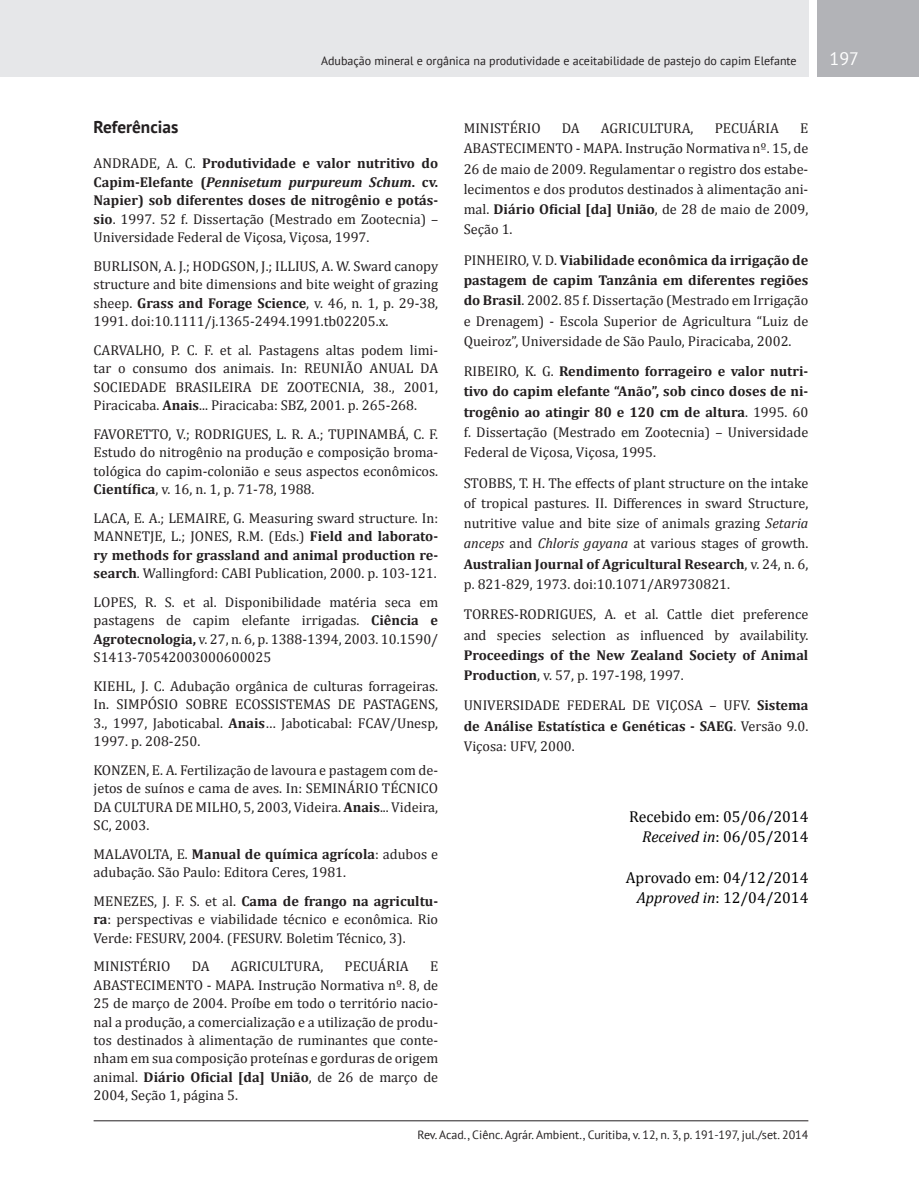
<style>
.page{position:relative;width:919px;height:1191px;background:#fff}
.page>*{position:absolute;margin:0;border:0;box-sizing:border-box;transform-origin:0 0}
.t1{font:18px "PT Sans";color:#fff}
.t2{font:700 17.25px "PT Sans";color:#231f20}
.t3{font:15.75px/20.2px "Cambria";color:#000;text-align:right}
.t4{font:14.25px/18.5px "Cambria";color:#231f20;text-align:justify}
.t5{font:700 14.25px/20.2px "Cambria";color:#231f20;text-align:justify}
.t6{font:12px "PT Sans";color:#231f20}
.s1{font-weight:400}
.s2{font-style:italic}
.s3{font-weight:700}
</style>
<div class="page">
<div style="left:0;top:0;width:808px;height:77px;background:#e6e7e9"></div>
<div style="left:816px;top:0;width:102px;height:77px;background:#b2b3b7"></div>
<hr style="left:94px;top:1120px;width:714px;height:1px;background:#231f20">
<p class="t6" style="left:321px;top:53px;width:477px">Adubação mineral e orgânica na produtividade e aceitabilidade de pastejo do capim Elefante</p>
<p class="t1" style="left:829px;top:47px;width:31px">197</p>
<p class="t2" style="left:94px;top:116px;width:86px">Referências</p>
<p class="t5" style="left:94px;top:154px;width:346px;line-height:18.5px"><span class="s1">ANDRADE, A. C.</span> Produtividade e valor nutritivo do Capim-Elefante (<span class="s2">Pennisetum purpureum Schum</span>. cv.<br>Napier) sob diferentes doses de nitrogênio e potás&shy;sio<span class="s1">. 1997. 52 f. Dissertação (Mestrado em Zootecnia) – Universidade Federal de Viçosa, Viçosa, 1997.</span></p>
<p class="t4" style="left:94px;top:257px;width:346px">BURLISON, A. J.; HODGSON, J.; ILLIUS, A. W. Sward canopy structure and bite dimensions and bite weight of grazing sheep. <span class="s3">Grass and Forage Science</span>, v. 46, n. 1, p. 29-38, 1991. doi:10.1111/j.1365-2494.1991.tb02205.x.</p>
<p class="t4" style="left:94px;top:341px;width:346px">CARVALHO, P. C. F. et al. Pastagens altas podem limi&shy;tar o consumo dos animais. In: REUNIÃO ANUAL DA SOCIEDADE BRASILEIRA DE ZOOTECNIA, 38., 2001, Piracicaba. <span class="s3">Anais</span>... Piracicaba: SBZ, 2001. p. 265-268.</p>
<p class="t4" style="left:94px;top:424px;width:346px">FAVORETTO, V.; RODRIGUES, L. R. A.; TUPINAMBÁ, C. F.<br>Estudo do nitrogênio na produção e composição broma&shy;tológica do capim-colonião e seus aspectos econômicos.<br><span class="s3">Científica</span>, v. 16, n. 1, p. 71-78, 1988.</p>
<p class="t4" style="left:94px;top:508px;width:346px">LACA, E. A.; LEMAIRE, G. Measuring sward structure. In:<br>MANNETJE, L.; JONES, R.M. (Eds.) <span class="s3">Field and laborato&shy;ry methods for grassland and animal production re&shy;search</span>. Wallingford: CABI Publication, 2000. p. 103-121.</p>
<p class="t4" style="left:94px;top:592px;width:346px">LOPES, R. S. et al. Disponibilidade matéria seca em pastagens de capim elefante irrigadas. <span class="s3">Ciência e Agrotecnologia,</span> v. 27, n. 6, p. 1388-1394, 2003. 10.1590/ S1413-70542003000600025</p>
<p class="t4" style="left:94px;top:676px;width:346px">KIEHL, J. C. Adubação orgânica de culturas forrageiras.<br>In. SIMPÓSIO SOBRE ECOSSISTEMAS DE PASTAGENS, 3., 1997, Jaboticabal. <span class="s3">Anais</span>… Jaboticabal: FCAV/Unesp, 1997. p. 208-250.</p>
<p class="t4" style="left:94px;top:760px;width:346px">KONZEN, E. A. Fertilização de lavoura e pastagem com de&shy;jetos de suínos e cama de aves. In: SEMINÁRIO TÉCNICO DA CULTURA DE MILHO, 5, 2003, Videira. <span class="s3">Anais</span>... Videira, SC, 2003.</p>
<p class="t4" style="left:94px;top:844px;width:346px">MALAVOLTA, E. <span class="s3">Manual de química agrícola</span>: adubos e adubação. São Paulo: Editora Ceres, 1981.</p>
<p class="t4" style="left:94px;top:891px;width:346px">MENEZES, J. F. S. et al. <span class="s3">Cama de frango na agricultu&shy;ra</span>: perspectivas e viabilidade técnico e econômica. Rio Verde: FESURV, 2004. (FESURV. Boletim Técnico, 3).</p>
<p class="t4" style="left:94px;top:957px;width:78px">MINISTÉRIO</p>
<p class="t4" style="left:192px;top:957px;width:19px">DA</p>
<p class="t4" style="left:231px;top:957px;width:94px">AGRICULTURA,</p>
<p class="t4" style="left:344px;top:957px;width:66px">PECUÁRIA</p>
<p class="t4" style="left:94px;top:957px;width:346px;text-indent:336px">E ABASTECIMENTO - MAPA. Instrução Normativa nº. 8, de 25 de março de 2004. Proíbe em todo o território nacio&shy;nal a produção, a comercialização e a utilização de produ&shy;tos destinados à alimentação de ruminantes que conte&shy;nham em sua composição proteínas e gorduras de origem animal. <span class="s3">Diário Oficial [da] União</span>, de 26 de março de 2004, Seção 1, página 5.</p>
<p class="t4" style="left:463px;top:119px;width:78px">MINISTÉRIO</p>
<p class="t4" style="left:561px;top:119px;width:19px">DA</p>
<p class="t4" style="left:601px;top:119px;width:94px">AGRICULTURA,</p>
<p class="t4" style="left:714px;top:119px;width:66px">PECUÁRIA</p>
<p class="t4" style="left:463px;top:118px;width:346px;line-height:20.2px;text-indent:336px">E ABASTECIMENTO - MAPA. Instrução Normativa nº. 15, de 26 de maio de 2009. Regulamentar o registro dos estabe&shy;lecimentos e dos produtos destinados à alimentação ani&shy;mal. <span class="s3">Diário Oficial [da] União</span>, de 28 de maio de 2009, Seção 1.</p>
<p class="t4" style="left:463px;top:250px;width:346px;line-height:20.2px">PINHEIRO, V. D. <span class="s3">Viabilidade econômica da irrigação de pastagem de capim Tanzânia em diferentes regiões do Brasil</span>. 2002. 85 f. Dissertação (Mestrado em Irrigação e Drenagem) - Escola Superior de Agricultura “Luiz de Queiroz”, Universidade de São Paulo, Piracicaba, 2002.</p>
<p class="t5" style="left:463px;top:361px;width:346px"><span class="s1">RIBEIRO, K. G.</span> Rendimento forrageiro e valor nutri&shy;tivo do capim elefante “Anão”, sob cinco doses de ni&shy;trogênio ao atingir 80 e 120 cm de altura<span class="s1">. 1995. 60 f. Dissertação (Mestrado em Zootecnia) – Universidade Federal de Viçosa, Viçosa, 1995.</span></p>
<p class="t4" style="left:463px;top:472px;width:346px;line-height:20.2px">STOBBS, T. H. The effects of plant structure on the intake of tropical pastures. II. Differences in sward Structure, nutritive value and bite size of animals grazing <span class="s2">Setaria anceps</span> and <span class="s2">Chloris gayana</span> at various stages of growth.<br><span class="s3">Australian Journal of Agricultural Research</span>, v. 24, n. 6, p. 821-829, 1973. doi:10.1071/AR9730821.</p>
<p class="t4" style="left:463px;top:604px;width:346px;line-height:20.2px">TORRES-RODRIGUES, A. et al. Cattle diet preference and species selection as influenced by availability.</p>
<p class="t5" style="left:463px;top:644px;width:346px">Proceedings of the New Zealand Society of Animal<br>Production<span class="s1">, v. 57, p. 197-198, 1997.</span></p>
<p class="t4" style="left:463px;top:695px;width:346px;line-height:20.2px">UNIVERSIDADE FEDERAL DE VIÇOSA – UFV. <span class="s3">Sistema de Análise Estatística e Genéticas - SAEG</span>. Versão 9.0.<br>Viçosa: UFV, 2000.</p>
<p class="t3" style="left:629px;top:806px;width:181px">Recebido em: 05/06/2014<br><span class="s2">Received in</span>: 06/05/2014</p>
<p class="t3" style="left:625px;top:867px;width:184px">Aprovado em: 04/12/2014<br><span class="s2">Approved in</span>: 12/04/2014</p>
<p class="t6" style="left:417px;top:1126px;width:392px">Rev. Acad., Ciênc. Agrár. Ambient., Curitiba, v. 12, n. 3, p. 191-197, jul./set. 2014</p>
</div>
